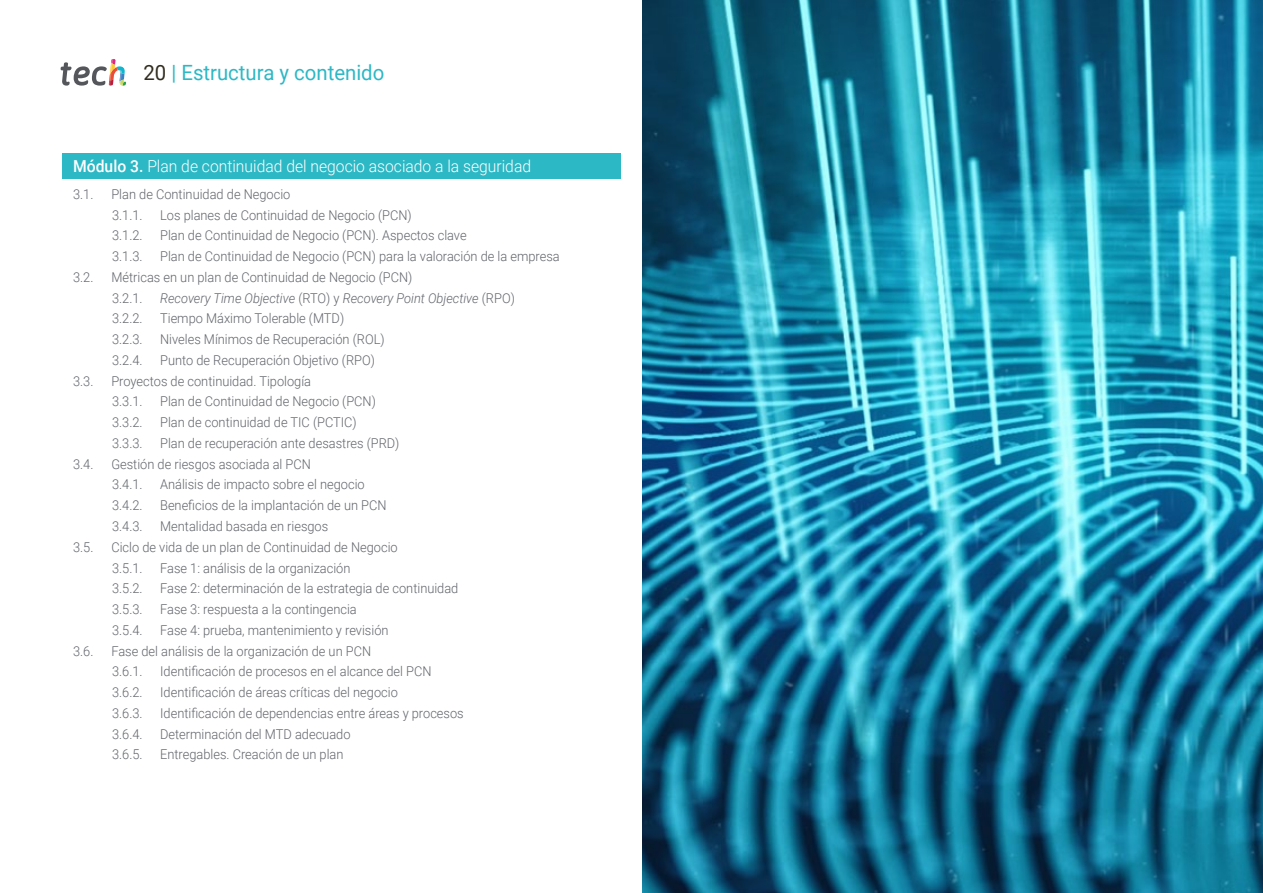
<style>
.page{position:relative;width:1263px;height:893px;background:#fff}
.page>*{position:absolute;margin:0;border:0;box-sizing:border-box;transform-origin:0 0}
.t1{font:21px "Roboto";color:#2db8c5}
.t2{font:300 16.5px "Roboto";color:#fff;scale:.95 1}
.t3{font:300 13.5px/20.7px "Roboto";color:#61646a;scale:.95 1}
.t4{font:italic 300 13.5px "Roboto";color:#61646a;scale:.95 1}
.s1{color:#312e20}
.s2{font-weight:500}
.s3{font-style:normal}
</style>
<div class="page">
<svg style="left:61px;top:59px;width:65px;height:27px"></svg>
<div style="left:62px;top:153px;width:559px;height:25px;background:#2db8c5"></div>
<img style="left:642px;top:0;width:621px;height:893px">
<h1 class="t1" style="left:144px;top:57px;width:242px"><span class="s1">20</span> | Estructura y contenido</h1>
<p class="t2" style="left:73px;top:154px;width:484px"><span class="s2">Módulo 3.</span> Plan de continuidad del negocio asociado a la seguridad</p>
<p class="t3" style="left:73px;top:183px;width:23px">3.1.</p>
<p class="t3" style="left:111px;top:183px;width:190px">Plan de Continuidad de Negocio<br>3.1.1.</p>
<p class="t3" style="left:160px;top:204px;width:266px">Los planes de Continuidad de Negocio (PCN)</p>
<p class="t3" style="left:112px;top:225px;width:34px">3.1.2.</p>
<p class="t3" style="left:160px;top:225px;width:324px">Plan de Continuidad de Negocio (PCN). Aspectos clave</p>
<p class="t3" style="left:112px;top:246px;width:34px">3.1.3.</p>
<p class="t3" style="left:160px;top:246px;width:422px">Plan de Continuidad de Negocio (PCN) para la valoración de la empresa</p>
<p class="t3" style="left:73px;top:266px;width:23px">3.2.</p>
<p class="t3" style="left:111px;top:266px;width:318px">Métricas en un plan de Continuidad de Negocio (PCN)<br>3.2.1.</p>
<p class="t4" style="left:160px;top:288px;width:375px">Recovery Time Objective <span class="s3">(RTO) y</span> Recovery Point Objective <span class="s3">(RPO)</span></p>
<p class="t3" style="left:112px;top:308px;width:34px">3.2.2.</p>
<p class="t3" style="left:160px;top:308px;width:195px">Tiempo Máximo Tolerable (MTD)</p>
<p class="t3" style="left:112px;top:329px;width:34px">3.2.3.</p>
<p class="t3" style="left:160px;top:329px;width:238px">Niveles Mínimos de Recuperación (ROL)</p>
<p class="t3" style="left:112px;top:349px;width:34px">3.2.4.</p>
<p class="t3" style="left:160px;top:349px;width:228px">Punto de Recuperación Objetivo (RPO)</p>
<p class="t3" style="left:73px;top:370px;width:23px">3.3.</p>
<p class="t3" style="left:111px;top:370px;width:212px">Proyectos de continuidad. Tipología<br>3.3.1.</p>
<p class="t3" style="left:160px;top:391px;width:229px">Plan de Continuidad de Negocio (PCN)</p>
<p class="t3" style="left:112px;top:412px;width:34px">3.3.2.</p>
<p class="t3" style="left:160px;top:412px;width:208px">Plan de continuidad de TIC (PCTIC)</p>
<p class="t3" style="left:112px;top:432px;width:34px">3.3.3.</p>
<p class="t3" style="left:160px;top:432px;width:253px">Plan de recuperación ante desastres (PRD)</p>
<p class="t3" style="left:73px;top:453px;width:23px">3.4.</p>
<p class="t3" style="left:111px;top:453px;width:212px">Gestión de riesgos asociada al PCN<br>3.4.1.</p>
<p class="t3" style="left:160px;top:474px;width:217px">Análisis de impacto sobre el negocio</p>
<p class="t3" style="left:112px;top:495px;width:34px">3.4.2.</p>
<p class="t3" style="left:160px;top:495px;width:240px">Beneficios de la implantación de un PCN</p>
<p class="t3" style="left:112px;top:515px;width:34px">3.4.3.</p>
<p class="t3" style="left:160px;top:515px;width:178px">Mentalidad basada en riesgos</p>
<p class="t3" style="left:73px;top:536px;width:23px">3.5.</p>
<p class="t3" style="left:111px;top:536px;width:303px">Ciclo de vida de un plan de Continuidad de Negocio<br>3.5.1.</p>
<p class="t3" style="left:160px;top:557px;width:202px">Fase 1: análisis de la organización</p>
<p class="t3" style="left:112px;top:578px;width:34px">3.5.2.</p>
<p class="t3" style="left:160px;top:578px;width:315px">Fase 2: determinación de la estrategia de continuidad</p>
<p class="t3" style="left:112px;top:598px;width:34px">3.5.3.</p>
<p class="t3" style="left:160px;top:598px;width:208px">Fase 3: respuesta a la contingencia</p>
<p class="t3" style="left:112px;top:619px;width:34px">3.5.4.</p>
<p class="t3" style="left:160px;top:619px;width:242px">Fase 4: prueba, mantenimiento y revisión</p>
<p class="t3" style="left:73px;top:640px;width:23px">3.6.</p>
<p class="t3" style="left:111px;top:640px;width:275px">Fase del análisis de la organización de un PCN<br>3.6.1.</p>
<p class="t3" style="left:160px;top:661px;width:287px">Identificación de procesos en el alcance del PCN</p>
<p class="t3" style="left:112px;top:681px;width:34px">3.6.2.</p>
<p class="t3" style="left:160px;top:681px;width:252px">Identificación de áreas críticas del negocio</p>
<p class="t3" style="left:112px;top:702px;width:34px">3.6.3.</p>
<p class="t3" style="left:160px;top:702px;width:321px">Identificación de dependencias entre áreas y procesos</p>
<p class="t3" style="left:112px;top:723px;width:34px">3.6.4.</p>
<p class="t3" style="left:160px;top:723px;width:202px">Determinación del MTD adecuado</p>
<p class="t3" style="left:112px;top:744px;width:34px">3.6.5.</p>
<p class="t3" style="left:160px;top:744px;width:195px">Entregables. Creación de un plan</p>
</div>
